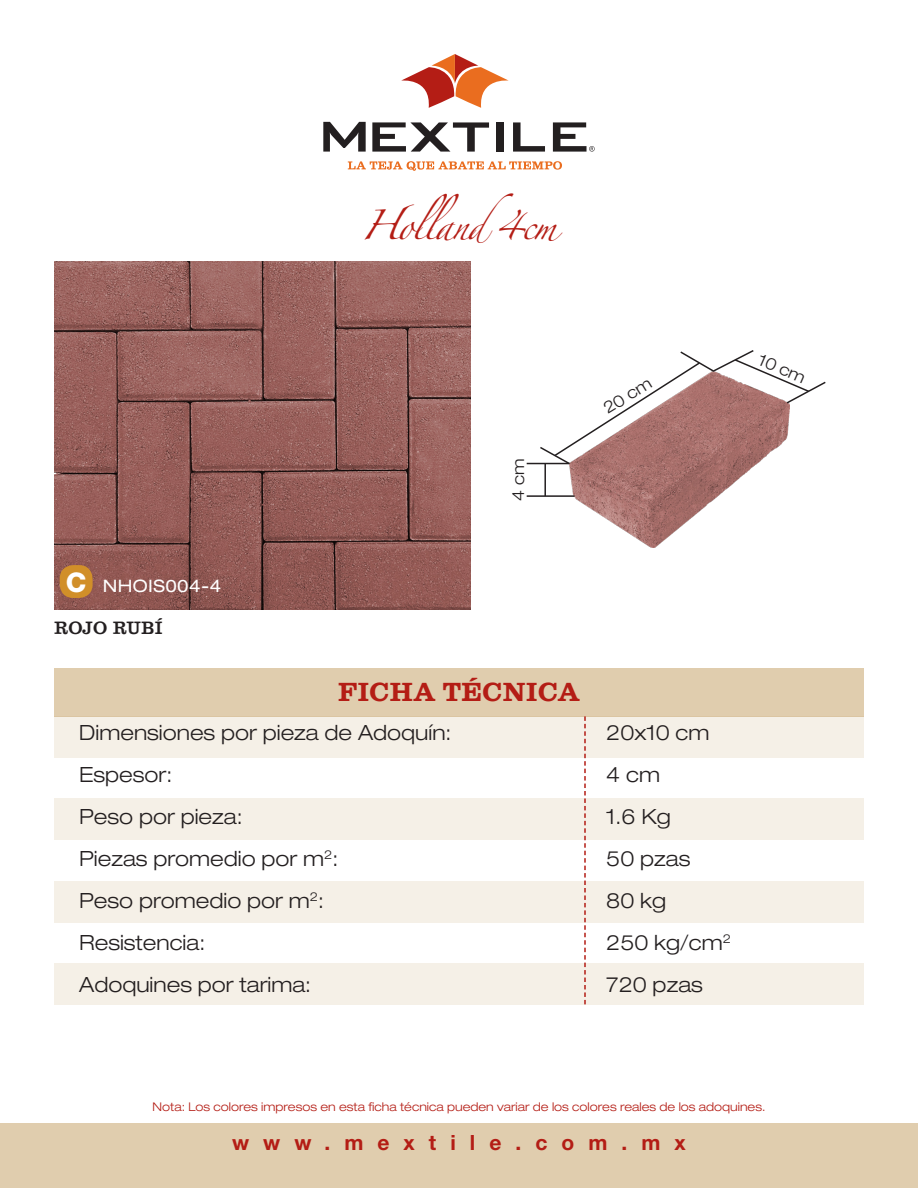
<style>
.page{position:relative;width:918px;height:1188px;background:#fff}
.page>*{position:absolute;margin:0;border:0;box-sizing:border-box;transform-origin:0 0}
.t1{font:800 27.15px "Helvetica Neue";color:#fff}
.t2{font:700 27px "Clarendon Com";color:#b41d15}
.t3{font:27px "Zapfino";letter-spacing:-.08em;color:#b41d15}
.t4{font:300 expanded 21px/42px "Helvetica Neue";color:#231f20}
.t5{font:700 21px "Helvetica Neue";letter-spacing:.67em;color:#b41d15}
.t6{font:500 18.45px "Clarendon Com";letter-spacing:.025em;color:#231f20}
.t7{font:expanded 17.25px "Helvetica Neue";letter-spacing:.025em;color:#fff}
.t8{font:300 expanded 16.5px "Helvetica Neue";color:#231f20}
.t9{font:300 expanded 12px "Helvetica Neue";color:#b41d15}
</style>
<div class="page">
<img style="left:54px;top:262px;width:416px;height:347px">
<div style="left:54px;top:668px;width:810px;height:48px;background:#e0cdae"></div>
<div style="left:54px;top:716px;width:810px;height:42px;background:#f5f0e7"></div>
<div style="left:54px;top:799px;width:810px;height:41px;background:#f5f0e7"></div>
<div style="left:54px;top:881px;width:810px;height:41px;background:#f5f0e7"></div>
<div style="left:54px;top:963px;width:810px;height:41px;background:#f5f0e7"></div>
<svg style="left:401px;top:54px;width:108px;height:54px"></svg>
<svg style="left:323px;top:122px;width:43px;height:30px"></svg>
<div style="left:496px;top:122px;width:8px;height:30px;background:#231f20"></div>
<svg style="left:513px;top:122px;width:32px;height:30px"></svg>
<svg style="left:372px;top:122px;width:117px;height:30px"></svg>
<svg style="left:348px;top:161px;width:214px;height:10px"></svg>
<svg style="left:553px;top:122px;width:42px;height:30px"></svg>
<svg style="left:584px;top:716px;width:2px;height:288px"></svg>
<div style="left:60px;top:565px;width:33px;height:33px;background:#d18f29;border-radius:14px"></div>
<img style="left:569px;top:466px;width:185px;height:82px">
<hr style="left:527px;top:463px;width:42px;height:1px;background:#231f20">
<hr style="left:527px;top:495px;width:48px;height:2px;background:#231f20">
<hr style="left:544px;top:464px;width:2px;height:32px;background:#231f20">
<svg style="left:538px;top:350px;width:288px;height:116px"></svg>
<div style="left:0;top:1123px;width:918px;height:65px;background:#e0cdae"></div>
<p class="t3" style="left:361px;top:214px;width:198px">Holland4cm</p>
<p class="t8" style="left:508px;top:501px;width:44px;rotate:-90deg">4 cm</p>
<p class="t8" style="left:599px;top:401px;width:55px;rotate:-32deg">20 cm</p>
<p class="t8" style="left:763px;top:349px;width:51px;rotate:23deg">10 cm</p>
<p class="t1" style="left:66px;top:566px;width:22px">C</p>
<p class="t7" style="left:103px;top:575px;width:120px">NHOIS004-4</p>
<p class="t6" style="left:54px;top:618px;width:110px">ROJO RUBÍ</p>
<p class="t2" style="left:338px;top:677px;width:244px">FICHA TÉCNICA</p>
<p class="t4" style="left:79px;top:711px;width:374px">Dimensiones por pieza de Adoquín:<br>Espesor:<br>Peso por pieza:<br>Piezas promedio por m<sup>2</sup>:<br>Peso promedio por m<sup>2</sup>:<br>Resistencia:<br>Adoquines por tarima:</p>
<p class="t4" style="left:606px;top:711px;width:126px">20x10 cm<br>4 cm<br>1.6 Kg<br>50 pzas<br>80 kg<br>250 kg/cm<sup>2<br></sup>720 pzas</p>
<p class="t9" style="left:153px;top:1100px;width:614px">Nota: Los colores impresos en esta ficha técnica pueden variar de los colores reales de los adoquines.</p>
<p class="t5" style="left:232px;top:1130px;width:455px">www.mextile.com.mx</p>
</div>
